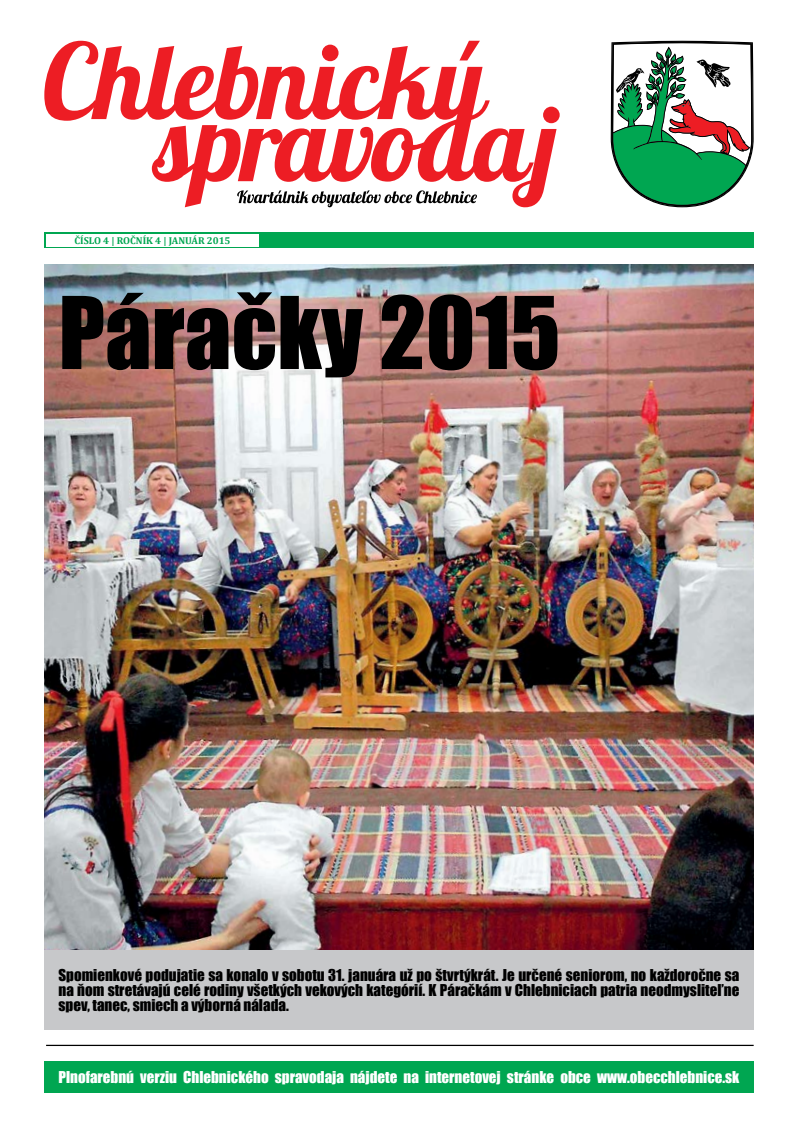
<style>
.page{position:relative;width:798px;height:1134px;background:#fff}
.page>*{position:absolute;margin:0;border:0;box-sizing:border-box;transform-origin:0 0}
.t1{font:92.5px "Impact";color:#000}
.t2{font:15px/15px "Impact";color:#000;text-align:justify}
.t3{font:15px "Impact";color:#fff}
.t4{font:700 10px "Cambria";color:#00a651}
</style>
<div class="page">
<svg style="left:44px;top:41px;width:515px;height:166px"></svg>
<svg style="left:610px;top:41px;width:143px;height:166px"></svg>
<svg style="left:237px;top:190px;width:240px;height:17px"></svg>
<img style="left:44px;top:264px;width:709px;height:686px">
<div style="left:44px;top:1061px;width:709px;height:32px;background:#00a651"></div>
<div style="left:44px;top:950px;width:709px;height:79px;background:#c7c8ca"></div>
<div style="left:44px;top:232px;width:709px;height:16px;background:#00a651"></div>
<div style="left:46px;top:234px;width:213px;height:12px;background:#fff"></div>
<hr style="left:46px;top:1045px;width:707px;height:1px;background:#000">
<p class="t4" style="left:74px;top:233px;width:157px">ČÍSLO 4 | ROČNÍK 4 | JANUÁR 2015</p>
<h1 class="t1" style="left:58px;top:261px;width:503px">Páračky 2015</h1>
<p class="t2" style="left:58px;top:967px;width:682px">Spomienkové podujatie sa konalo v sobotu 31. januára už po štvrtýkrát. Je určené seniorom, no každoročne sa na ňom stretávajú celé rodiny všetkých vekových kategórií. K Páračkám v Chlebniciach patria neodmysliteľne spev, tanec, smiech a výborná nálada.</p>
<p class="t3" style="left:58px;top:1066px;width:682px">Plnofarebnú verziu Chlebnického spravodaja nájdete na internetovej stránke obce www.obecchlebnice.sk</p>
</div>
